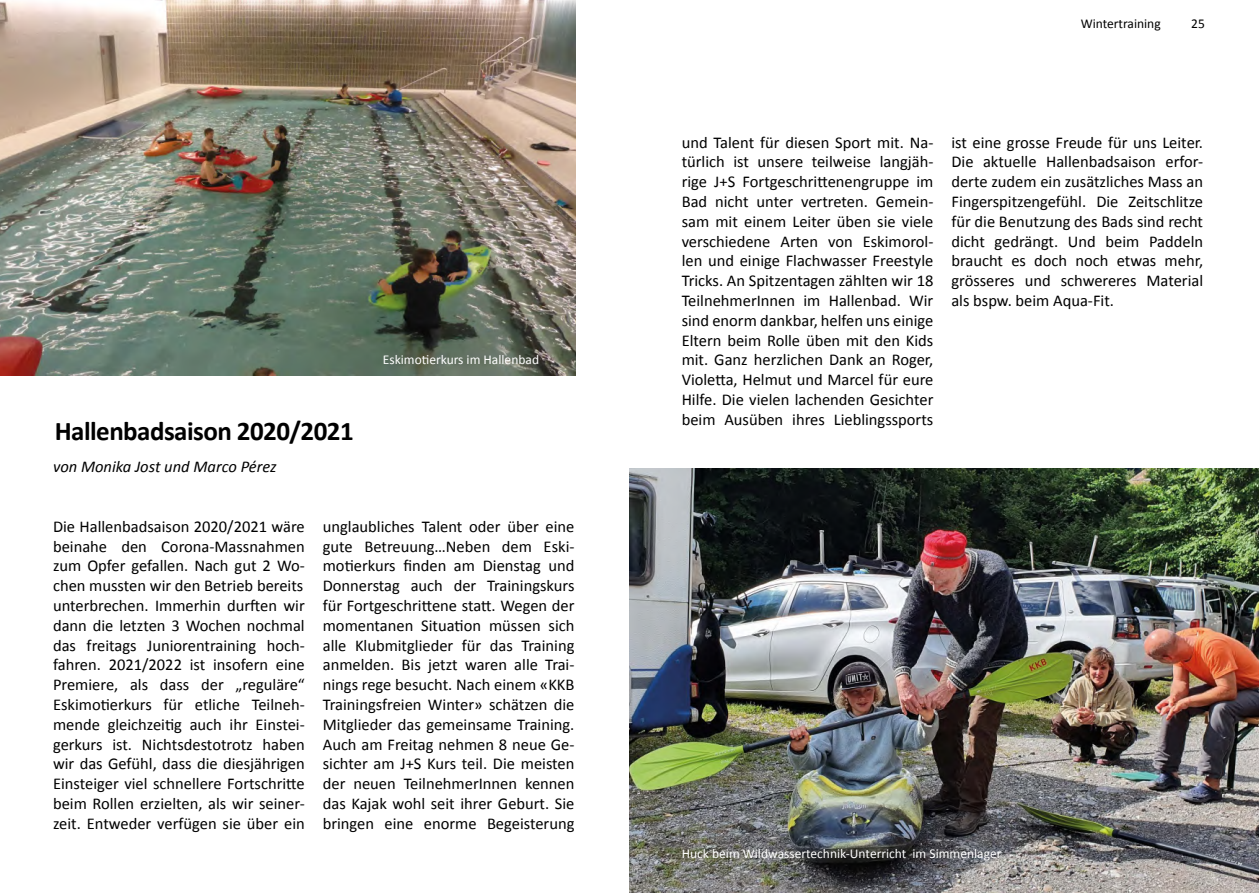
<style>
.page{position:relative;width:1259px;height:893px;background:#fff}
.page>*{position:absolute;margin:0;border:0;box-sizing:border-box;transform-origin:0 0}
.t1{font:700 27px "Calibri";letter-spacing:-.02em;color:#000}
.t2{font:16.5px/19.8px "Calibri";color:#000;text-align:justify}
.t3{font:italic 16.5px "Calibri";color:#000}
.t4{font:13.5px "Calibri";color:#fff}
.t5{font:13.5px "Calibri";color:#000}
</style>
<div class="page">
<img style="left:0;top:0;width:575px;height:376px">
<img style="left:629px;top:468px;width:630px;height:425px">
<h1 class="t1" style="left:55px;top:414px;width:300px">Hallenbadsaison 2020/2021</h1>
<p class="t3" style="left:53px;top:456px;width:225px">von Monika Jost und Marco Pérez</p>
<p class="t4" style="left:383px;top:351px;width:158px">Eskimotierkurs im Hallenbad</p>
<p class="t2" style="left:53px;top:517px;width:253px">Die Hallenbadsaison 2020/2021 wäre beinahe den Corona-Massnahmen zum Opfer gefallen. Nach gut 2 Wo&shy;chen mussten wir den Betrieb bereits unterbrechen. Immerhin durften wir dann die letzten 3 Wochen nochmal das freitags Juniorentraining hoch&shy;fahren. 2021/2022 ist insofern eine Premiere, als dass der „reguläre“ Eskimotierkurs für etliche Teilneh&shy;mende gleichzeitig auch ihr Einstei&shy;gerkurs ist. Nichtsdestotrotz haben wir das Gefühl, dass die diesjährigen Einsteiger viel schnellere Fortschritte beim Rollen erzielten, als wir seiner&shy;zeit. Entweder verfügen sie über ein</p>
<p class="t2" style="left:323px;top:517px;width:253px">unglaubliches Talent oder über eine gute Betreuung…Neben dem Eski&shy;motierkurs finden am Dienstag und Donnerstag auch der Trainingskurs für Fortgeschrittene statt. Wegen der momentanen Situation müssen sich alle Klubmitglieder für das Training anmelden. Bis jetzt waren alle Trai&shy;nings rege besucht. Nach einem «KKB Trainingsfreien Winter» schätzen die Mitglieder das gemeinsame Training.<br>Auch am Freitag nehmen 8 neue Ge&shy;sichter am J+S Kurs teil. Die meisten der neuen TeilnehmerInnen kennen das Kajak wohl seit ihrer Geburt. Sie bringen eine enorme Begeisterung</p>
<p class="t5" style="left:1080px;top:15px;width:82px">Wintertraining</p>
<p class="t5" style="left:1191px;top:15px;width:15px">25</p>
<p class="t2" style="left:681px;top:132px;width:253px">und Talent für diesen Sport mit. Na&shy;türlich ist unsere teilweise langjäh&shy;rige J+S Fortgeschrittenengruppe im Bad nicht unter vertreten. Gemein&shy;sam mit einem Leiter üben sie viele verschiedene Arten von Eskimorol&shy;len und einige Flachwasser Freestyle Tricks. An Spitzentagen zählten wir 18<br>TeilnehmerInnen im Hallenbad. Wir sind enorm dankbar, helfen uns einige Eltern beim Rolle üben mit den Kids mit. Ganz herzlichen Dank an Roger, Violetta, Helmut und Marcel für eure Hilfe. Die vielen lachenden Gesichter beim Ausüben ihres Lieblingssports</p>
<p class="t2" style="left:951px;top:132px;width:253px">ist eine grosse Freude für uns Leiter.<br>Die aktuelle Hallenbadsaison erfor&shy;derte zudem ein zusätzliches Mass an Fingerspitzengefühl. Die Zeitschlitze für die Benutzung des Bads sind recht dicht gedrängt. Und beim Paddeln braucht es doch noch etwas mehr, grösseres und schwereres Material als bspw. beim Aqua-Fit.</p>
<p class="t4" style="left:681px;top:845px;width:321px">Huck beim Wildwassertechnik-Unterricht im Simmenlager</p>
</div>
